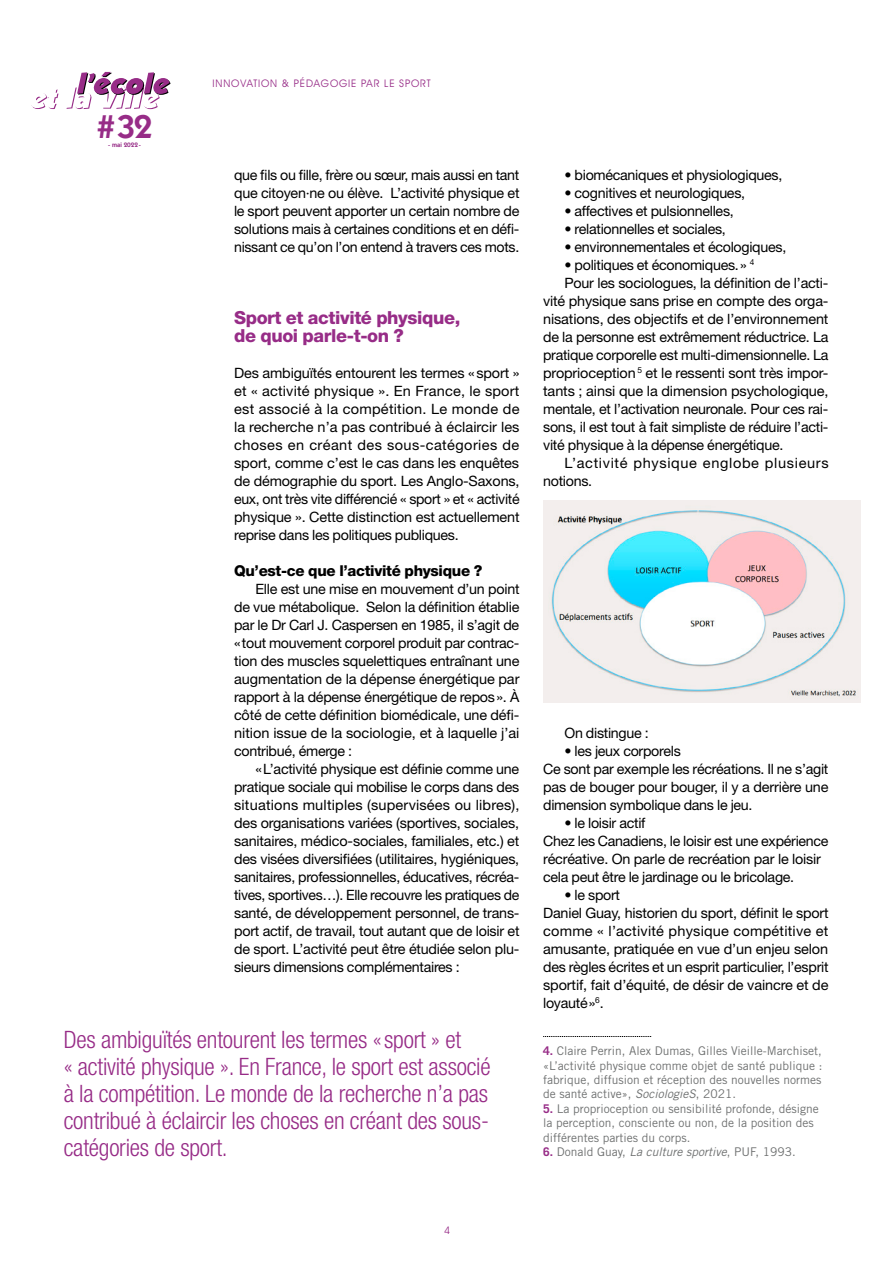
<style>
.page{position:relative;width:893px;height:1263px;background:#fff}
.page>*{position:absolute;margin:0;border:0;box-sizing:border-box;transform-origin:0 0}
.t1{font:600 33.15px "Itc Kabel";color:#972c87}
.t2{font:300 condensed 24px/27px "Helvetica Neue";letter-spacing:-.01em;color:#972c87}
.t3{font:800 18px/18px "Helvetica Neue";letter-spacing:-.02em;color:#972c87}
.t4{font:800 15px "Helvetica Neue";letter-spacing:-.02em;color:#000}
.t5{font:14.25px/18px "Helvetica Neue";letter-spacing:-.02em;color:#000;text-align:justify}
.t6{font:14.25px/18px "Helvetica Neue";letter-spacing:.045em;color:#000}
.t7{font:12px/14.4px "Trade Gothic";color:#6e7070;text-align:justify}
.t8{font:10.5px "Avant Garde IT Cby BT";letter-spacing:.08em;color:#972c87}
.t9{font:600 6.45px "Itc Kabel";color:#972c87}
.s1{font-weight:700;color:#972c87}
.s2{font-style:italic}
</style>
<div class="page">
<svg style="left:31px;top:89px;width:27px;height:20px"></svg>
<svg style="left:66px;top:72px;width:105px;height:37px"></svg>
<img style="left:543px;top:500px;width:317px;height:202px">
<svg style="left:543px;top:1036px;width:108px;height:1px"></svg>
<h1 class="t1" style="left:97px;top:107px;width:57px">#32</h1>
<p class="t9" style="left:108px;top:141px;width:34px">- mai 2022-</p>
<p class="t8" style="left:213px;top:77px;width:220px">INNOVATION &amp; PÉDAGOGIE PAR LE SPORT</p>
<p class="t5" style="left:234px;top:166px;width:287px">que fils ou fille, frère ou sœur, mais aussi en tant que citoyen·ne ou élève. L’activité physique et le sport peuvent apporter un certain nombre de solutions mais à certaines conditions et en défi&shy;nissant ce qu’on l’on entend à travers ces mots.</p>
<p class="t3" style="left:234px;top:309px;width:228px">Sport et activité physique, de quoi parle-t-on ?</p>
<p class="t5" style="left:234px;top:364px;width:287px">Des ambiguïtés entourent les termes «sport » et « activité physique ». En France, le sport est associé à la compétition. Le monde de la recherche n’a pas contribué à éclaircir les choses en créant des sous-catégories de sport, comme c’est le cas dans les enquêtes de démographie du sport. Les Anglo-Saxons, eux, ont très vite différencié « sport » et « activité physique ». Cette distinction est actuellement reprise dans les politiques publiques.</p>
<p class="t4" style="left:234px;top:562px;width:250px">Qu’est-ce que l’activité physique ?</p>
<p class="t5" style="left:234px;top:580px;width:287px;text-indent:21px">Elle est une mise en mouvement d’un point de vue métabolique. Selon la définition établie par le Dr Carl J. Caspersen en 1985, il s’agit de «tout mouvement corporel produit par contrac&shy;tion des muscles squelettiques entraînant une augmentation de la dépense énergétique par rapport à la dépense énergétique de repos». À côté de cette définition biomédicale, une défi&shy;nition issue de la sociologie, et à laquelle j’ai contribué, émerge :</p>
<p class="t5" style="left:234px;top:760px;width:287px;text-indent:21px">«L’activité physique est définie comme une pratique sociale qui mobilise le corps dans des situations multiples (supervisées ou libres), des organisations variées (sportives, sociales, sanitaires, médico-sociales, familiales, etc.) et des visées diversifiées (utilitaires, hygiéniques, sanitaires, professionnelles, éducatives, récréa&shy;tives, sportives…). Elle recouvre les pratiques de santé, de développement personnel, de trans&shy;port actif, de travail, tout autant que de loisir et de sport. L’activité peut être étudiée selon plu&shy;sieurs dimensions complémentaires :</p>
<p class="t2" style="left:64px;top:1026px;width:428px">Des ambiguïtés entourent les termes «sport » et<br>« activité physique ». En France, le sport est associé à la compétition. Le monde de la recherche n’a pas contribué à éclaircir les choses en créant des sous&shy;catégories de sport.</p>
<p class="t5" style="left:564px;top:166px;width:219px">• biomécaniques et physiologiques,</p>
<p class="t5" style="left:564px;top:184px;width:182px">• cognitives et neurologiques,</p>
<p class="t5" style="left:564px;top:202px;width:171px">• affectives et pulsionnelles,</p>
<p class="t5" style="left:564px;top:220px;width:163px">• relationnelles et sociales,</p>
<p class="t5" style="left:564px;top:238px;width:223px">• environnementales et écologiques,</p>
<p class="t5" style="left:564px;top:256px;width:191px">• politiques et économiques.» <sup>4</sup></p>
<p class="t5" style="left:543px;top:274px;width:287px;text-indent:21px">Pour les sociologues, la définition de l’acti&shy;vité physique sans prise en compte des orga&shy;nisations, des objectifs et de l’environnement de la personne est extrêmement réductrice. La pratique corporelle est multi-dimensionnelle. La proprioception <sup>5</sup> et le ressenti sont très impor&shy;tants ; ainsi que la dimension psychologique, mentale, et l’activation neuronale. Pour ces rai&shy;sons, il est tout à fait simpliste de réduire l’acti&shy;vité physique à la dépense énergétique.</p>
<p class="t6" style="left:543px;top:454px;width:287px;text-indent:21px">L’activité physique englobe plusieurs notions.</p>
<p class="t5" style="left:564px;top:724px;width:86px">On distingue :</p>
<p class="t5" style="left:564px;top:742px;width:118px">• les jeux corporels</p>
<p class="t5" style="left:543px;top:760px;width:287px">Ce sont par exemple les récréations. Il ne s’agit pas de bouger pour bouger, il y a derrière une dimension symbolique dans le jeu.</p>
<p class="t5" style="left:564px;top:814px;width:83px">• le loisir actif</p>
<p class="t5" style="left:543px;top:832px;width:287px;text-align:left">Chez les Canadiens, le loisir est une expérience récréative. On parle de recréation par le loisir cela peut être le jardinage ou le bricolage.</p>
<p class="t5" style="left:564px;top:886px;width:57px">• le sport</p>
<p class="t5" style="left:543px;top:904px;width:287px">Daniel Guay, historien du sport, définit le sport comme « l’activité physique compétitive et amusante, pratiquée en vue d’un enjeu selon des règles écrites et un esprit particulier, l’esprit sportif, fait d’équité, de désir de vaincre et de loyauté»<sup>6</sup>.</p>
<p class="t7" style="left:543px;top:1043px;width:281px"><span class="s1">4.</span> Claire Perrin, Alex Dumas, Gilles Vieille-Marchiset, «L’activité physique comme objet de santé publique : fabrique, diffusion et réception des nouvelles normes de santé active», <span class="s2">SociologieS</span>, 2021.</p>
<p class="t7" style="left:543px;top:1101px;width:277px;text-align:left"><span class="s1">5.</span> La proprioception ou sensibilité profonde, désigne la perception, consciente ou non, de la position des différentes parties du corps.</p>
<p class="t7" style="left:543px;top:1144px;width:254px"><span class="s1">6.</span> Donald Guay, <span class="s2">La culture sportive</span>, PUF, 1993.</p>
<p class="t8" style="left:444px;top:1224px;width:7px">4</p>
</div>
